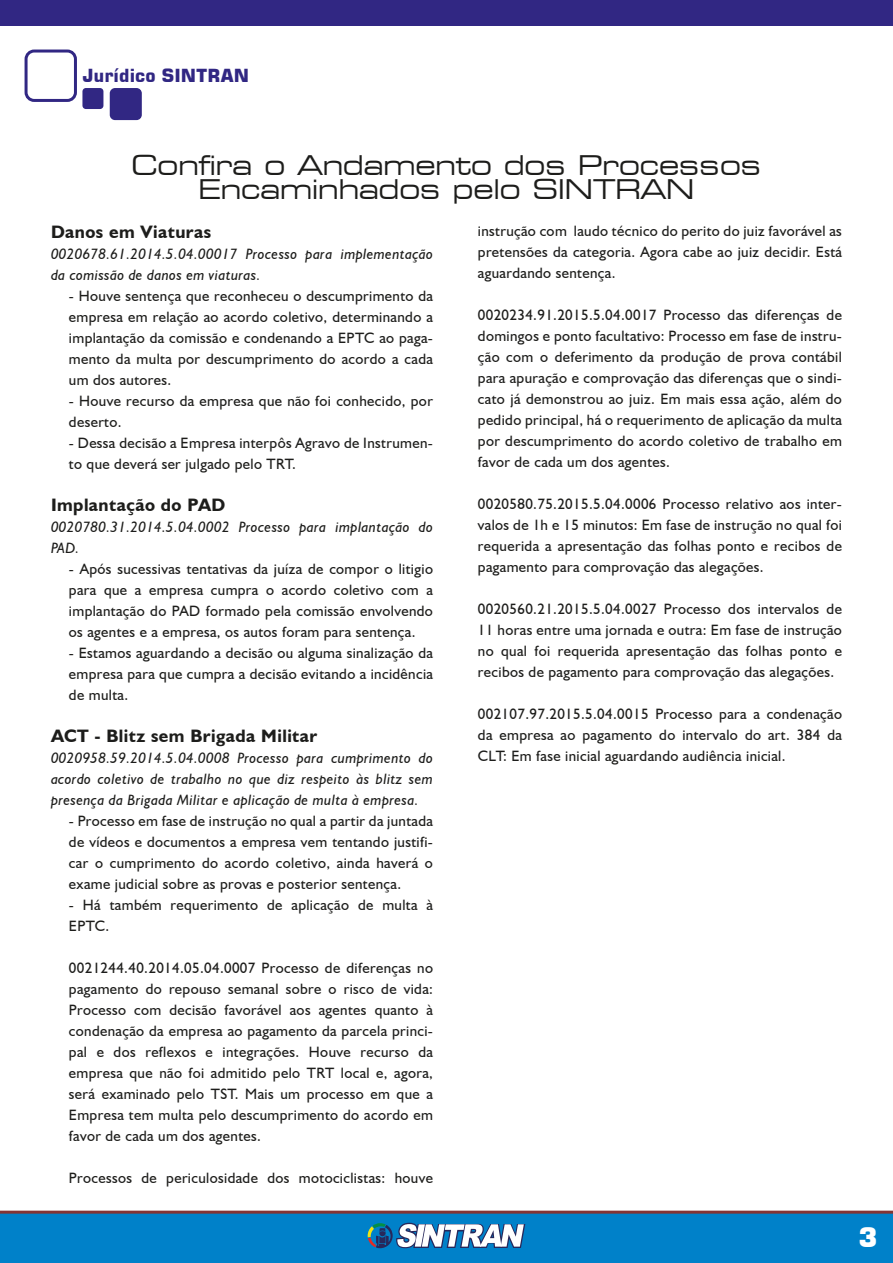
<style>
.page{position:relative;width:893px;height:1263px;background:#fff}
.page>*{position:absolute;margin:0;border:0;box-sizing:border-box;transform-origin:0 0}
.t1{font:expanded 27px/24px "Square 721 BT";letter-spacing:-.025em;color:#1d1d1b;text-align:center}
.t2{font:27px "Square 721 Blk Normal";color:#fff}
.t3{font:700 18px "Humanist 521 BT";letter-spacing:.025em;color:#1d1d1b}
.t4{font:700 18px "Square 721 BT";color:#312783}
.t5{font:15px/21px "Humanist 521 BT";letter-spacing:.025em;color:#1d1d1b;text-align:justify}
.t6{font:italic 15px/21px "Humanist 521 BT";letter-spacing:.025em;color:#1d1d1b}
</style>
<div class="page">
<div style="left:82px;top:88px;width:21px;height:21px;background:#312783;border-radius:3px"></div>
<div style="left:110px;top:88px;width:32px;height:32px;background:#312783;border-radius:5px"></div>
<div style="left:25px;top:50px;width:52px;height:52px;border:3px solid #312783;border-radius:8px"></div>
<div style="left:0;top:0;width:893px;height:25px;background:#312783"></div>
<div style="left:0;top:1212px;width:893px;height:51px;background:#0081c9"></div>
<svg style="left:368px;top:1223px;width:157px;height:25px"></svg>
<hr style="left:0;top:1211px;width:893px;height:3px;background:#843434">
<p class="t4" style="left:82px;top:64px;width:168px">Jurídico SINTRAN</p>
<h1 class="t1" style="left:131px;top:153px;width:632px">Confira o Andamento dos Processos<br>Encaminhados pelo SINTRAN</h1>
<p class="t3" style="left:51px;top:220px;width:162px">Danos em Viaturas</p>
<p class="t6" style="left:51px;top:243px;width:383px">0020678.61.2014.5.04.00017 Processo para implementação da comissão de danos em viaturas.</p>
<p class="t5" style="left:69px;top:285px;width:366px">- Houve sentença que reconheceu o descumprimento da empresa em relação ao acordo coletivo, determinando a implantação da comissão e condenando a EPTC ao paga&shy;mento da multa por descumprimento do acordo a cada um dos autores.</p>
<p class="t5" style="left:69px;top:390px;width:365px">- Houve recurso da empresa que não foi conhecido, por deserto.</p>
<p class="t5" style="left:69px;top:432px;width:365px">- Dessa decisão a Empresa interpôs Agravo de Instrumen&shy;to que deverá ser julgado pelo TRT.</p>
<p class="t3" style="left:51px;top:493px;width:176px">Implantação do PAD</p>
<p class="t6" style="left:51px;top:516px;width:383px">0020780.31.2014.5.04.0002 Processo para implantação do<br>PAD.</p>
<p class="t5" style="left:69px;top:558px;width:366px">- Após sucessivas tentativas da juíza de compor o litigio para que a empresa cumpra o acordo coletivo com a implantação do PAD formado pela comissão envolvendo os agentes e a empresa, os autos foram para sentença.</p>
<p class="t5" style="left:69px;top:642px;width:366px">- Estamos aguardando a decisão ou alguma sinalização da empresa para que cumpra a decisão evitando a incidência de multa.</p>
<p class="t3" style="left:51px;top:724px;width:268px">ACT - Blitz sem Brigada Militar</p>
<p class="t6" style="left:51px;top:747px;width:383px;text-align:justify">0020958.59.2014.5.04.0008 Processo para cumprimento do acordo coletivo de trabalho no que diz respeito às blitz sem presença da Brigada Militar e aplicação de multa à empresa.</p>
<p class="t5" style="left:69px;top:810px;width:366px">- Processo em fase de instrução no qual a partir da juntada de vídeos e documentos a empresa vem tentando justifi&shy;car o cumprimento do acordo coletivo, ainda haverá o exame judicial sobre as provas e posterior sentença.</p>
<p class="t5" style="left:69px;top:894px;width:366px">- Há também requerimento de aplicação de multa à<br>EPTC.</p>
<p class="t5" style="left:69px;top:957px;width:366px">0021244.40.2014.05.04.0007 Processo de diferenças no pagamento do repouso semanal sobre o risco de vida:<br>Processo com decisão favorável aos agentes quanto à condenação da empresa ao pagamento da parcela princi&shy;pal e dos reflexos e integrações. Houve recurso da empresa que não foi admitido pelo TRT local e, agora, será examinado pelo TST. Mais um processo em que a Empresa tem multa pelo descumprimento do acordo em favor de cada um dos agentes.</p>
<p class="t5" style="left:69px;top:1167px;width:366px">Processos de periculosidade dos motociclistas: houve</p>
<p class="t5" style="left:478px;top:220px;width:366px">instrução com laudo técnico do perito do juiz favorável as pretensões da categoria. Agora cabe ao juiz decidir. Está aguardando sentença.</p>
<p class="t5" style="left:478px;top:304px;width:366px">0020234.91.2015.5.04.0017 Processo das diferenças de domingos e ponto facultativo: Processo em fase de instru&shy;ção com o deferimento da produção de prova contábil para apuração e comprovação das diferenças que o sindi&shy;cato já demonstrou ao juiz. Em mais essa ação, além do pedido principal, há o requerimento de aplicação da multa por descumprimento do acordo coletivo de trabalho em favor de cada um dos agentes.</p>
<p class="t5" style="left:478px;top:493px;width:366px">0020580.75.2015.5.04.0006 Processo relativo aos inter&shy;valos de 1h e 15 minutos: Em fase de instrução no qual foi requerida a apresentação das folhas ponto e recibos de pagamento para comprovação das alegações.</p>
<p class="t5" style="left:478px;top:598px;width:366px">0020560.21.2015.5.04.0027 Processo dos intervalos de 11 horas entre uma jornada e outra: Em fase de instrução no qual foi requerida apresentação das folhas ponto e recibos de pagamento para comprovação das alegações.</p>
<p class="t5" style="left:478px;top:703px;width:366px">002107.97.2015.5.04.0015 Processo para a condenação da empresa ao pagamento do intervalo do art. 384 da CLT: Em fase inicial aguardando audiência inicial.</p>
<h1 class="t2" style="left:858px;top:1221px;width:21px">3</h1>
</div>
